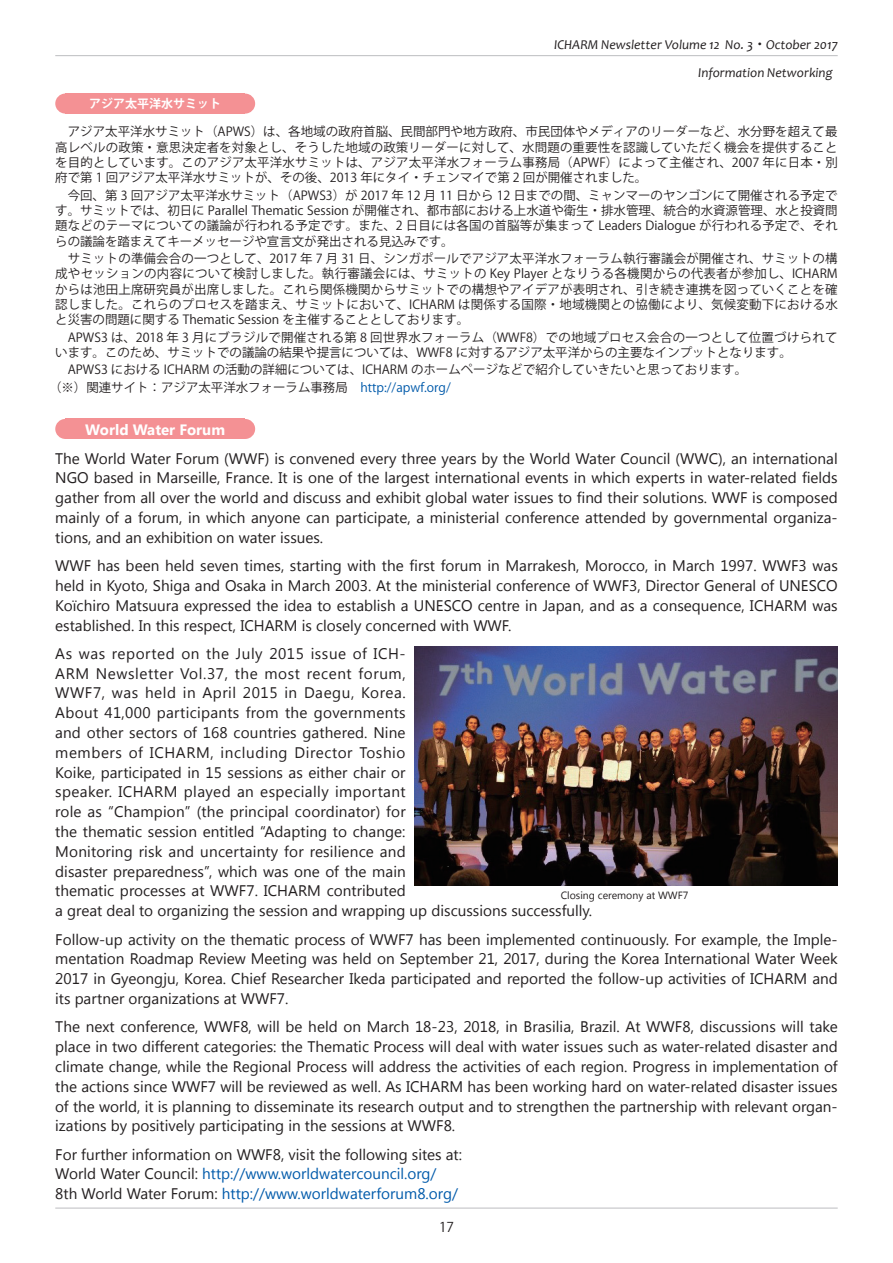
<style>
.page{position:relative;width:893px;height:1263px;background:#fff}
.page>*{position:absolute;margin:0;border:0;box-sizing:border-box;transform-origin:0 0}
.t1{font:15.3px/19.8px "Segoe UI";color:#231f20;text-align:justify}
.t2{font:700 15px "Segoe UI";color:#fff}
.t3{font:italic 13.5px/28.3px "Candara";color:#231f20}
.t4{font:13.5px "Koz Go Pro";color:#231f20}
.t5{font:12.45px/15.3px "Koz Go Pro";color:#231f20;text-align:justify}
.t6{font:700 12px "Koz Go Pro";color:#fff}
.t7{font:10.5px "Segoe UI";color:#231f20}
.s1{font-family:"Koz Min Pro";font-style:normal}
.s2{color:#015aaa}
</style>
<div class="page">
<hr style="left:55px;top:1208px;width:783px;height:1px;background:#bcbdc0">
<hr style="left:55px;top:55px;width:783px;height:1px;background:#bcbdc0">
<div style="left:65px;top:94px;width:180px;height:20px;background:#f49194"></div>
<div style="left:235px;top:94px;width:20px;height:20px;background:#f49194;border-radius:50%"></div>
<div style="left:55px;top:94px;width:20px;height:20px;background:#f49194;border-radius:50%"></div>
<div style="left:65px;top:419px;width:180px;height:20px;background:#f49194"></div>
<div style="left:235px;top:419px;width:20px;height:20px;background:#f49194;border-radius:50%"></div>
<div style="left:55px;top:419px;width:20px;height:20px;background:#f49194;border-radius:50%"></div>
<img style="left:414px;top:646px;width:423px;height:239px">
<p class="t6" style="left:89px;top:96px;width:133px">アジア太平洋水サミット</p>
<p class="t3" style="left:698px;top:30px;width:141px;text-indent:-144px">ICHARM Newsletter Volume 12 No. 3<span class="s1">・</span> October 2017<br>Information Networking</p>
<p class="t5" style="left:55px;top:125px;width:784px">　アジア太平洋水サミット（APWS）は、各地域の政府首脳、民間部門や地方政府、市民団体やメディアのリーダーなど、水分野を超えて最高レベルの政策・意思決定者を対象とし、そうした地域の政策リーダーに対して、水問題の重要性を認識していただく機会を提供することを目的としています。このアジア太平洋水サミットは、アジア太平洋水フォーラム事務局（APWF）によって主催され、2007 年に日本・別府で第 1 回アジア太平洋水サミットが、その後、2013 年にタイ・チェンマイで第 2 回が開催されました。</p>
<p class="t5" style="left:55px;top:188px;width:784px">　今回、第 3 回アジア太平洋水サミット（APWS3）が 2017 年 12 月 11 日から 12 日までの間、ミャンマーのヤンゴンにて開催される予定です。サミットでは、初日に Parallel Thematic Session が開催され、都市部における上水道や衛生・排水管理、統合的水資源管理、水と投資問題などのテーマについての議論が行われる予定です。また、2 日目には各国の首脳等が集まって Leaders Dialogue が行われる予定で、それらの議論を踏まえてキーメッセージや宣言文が発出される見込みです。</p>
<p class="t5" style="left:55px;top:251px;width:784px">　サミットの準備会合の一つとして、2017 年 7 月 31 日、シンガポールでアジア太平洋水フォーラム執行審議会が開催され、サミットの構成やセッションの内容について検討しました。執行審議会には、サミットの Key Player となりうる各機関からの代表者が参加し、ICHARMからは池田上席研究員が出席しました。これら関係機関からサミットでの構想やアイデアが表明され、引き続き連携を図っていくことを確認しました。これらのプロセスを踏まえ、サミットにおいて、ICHARM は関係する国際・地域機関との協働により、気候変動下における水と災害の問題に関する Thematic Session を主催することとしております。</p>
<p class="t5" style="left:55px;top:330px;width:784px">　APWS3 は、2018 年 3 月にブラジルで開催される第 8 回世界水フォーラム（WWF8）での地域プロセス会合の一つとして位置づけられています。このため、サミットでの議論の結果や提言については、WWF8 に対するアジア太平洋からの主要なインプットとなります。</p>
<p class="t5" style="left:49px;top:361px;width:700px;line-height:17.4px;text-indent:6px">　APWS3 における ICHARM の活動の詳細については、ICHARM のホームページなどで紹介していきたいと思っております。（※）関連サイト：アジア太平洋水フォーラム事務局　<span class="s2">http://apwf.org/</span></p>
<p class="t2" style="left:85px;top:419px;width:141px">World Water Forum</p>
<p class="t1" style="left:55px;top:448px;width:784px">The World Water Forum (WWF) is convened every three years by the World Water Council (WWC), an international NGO based in Marseille, France. It is one of the largest international events in which experts in water-related fields gather from all over the world and discuss and exhibit global water issues to find their solutions. WWF is composed mainly of a forum, in which anyone can participate, a ministerial conference attended by governmental organiza&shy;tions, and an exhibition on water issues.</p>
<p class="t1" style="left:55px;top:555px;width:784px">WWF has been held seven times, starting with the first forum in Marrakesh, Morocco, in March 1997. WWF3 was held in Kyoto, Shiga and Osaka in March 2003. At the ministerial conference of WWF3, Director General of UNESCO Koïchiro Matsuura expressed the idea to establish a UNESCO centre in Japan, and as a consequence, ICHARM was established. In this respect, ICHARM is closely concerned with WWF.</p>
<p class="t1" style="left:55px;top:643px;width:538px;text-align:left">As was reported on the July 2015 issue of ICH-<br>ARM Newsletter Vol.37, the most recent forum,<br>WWF7, was held in April 2015 in Daegu, Korea.<br>About 41,000 participants from the governments<br>and other sectors of 168 countries gathered. Nine<br>members of ICHARM, including Director Toshio<br>Koike, participated in 15 sessions as either chair or<br>speaker. ICHARM played an especially important<br>role as “Champion” (the principal coordinator) for<br>the thematic session entitled “Adapting to change:<br>Monitoring risk and uncertainty for resilience and<br>disaster preparedness”, which was one of the main<br>thematic processes at WWF7. ICHARM contributed<br>a great deal to organizing the session and wrapping up discussions successfully.</p>
<p class="t1" style="left:55px;top:928px;width:784px">Follow-up activity on the thematic process of WWF7 has been implemented continuously. For example, the Imple&shy;mentation Roadmap Review Meeting was held on September 21, 2017, during the Korea International Water Week 2017 in Gyeongju, Korea. Chief Researcher Ikeda participated and reported the follow-up activities of ICHARM and its partner organizations at WWF7.</p>
<p class="t1" style="left:55px;top:1016px;width:784px">The next conference, WWF8, will be held on March 18-23, 2018, in Brasilia, Brazil. At WWF8, discussions will take place in two different categories: the Thematic Process will deal with water issues such as water-related disaster and climate change, while the Regional Process will address the activities of each region. Progress in implementation of the actions since WWF7 will be reviewed as well. As ICHARM has been working hard on water-related disaster issues of the world, it is planning to disseminate its research output and to strengthen the partnership with relevant organ&shy;izations by positively participating in the sessions at WWF8.</p>
<p class="t1" style="left:55px;top:1143px;width:408px;text-align:left">For further information on WWF8, visit the following sites at:<br>World Water Council: <span class="s2">http://www.worldwatercouncil.org/<br></span>8th World Water Forum: <span class="s2">http://www.worldwaterforum8.org/</span></p>
<p class="t7" style="left:561px;top:887px;width:129px">Closing ceremony at WWF7</p>
<p class="t4" style="left:439px;top:1219px;width:16px">17</p>
</div>
